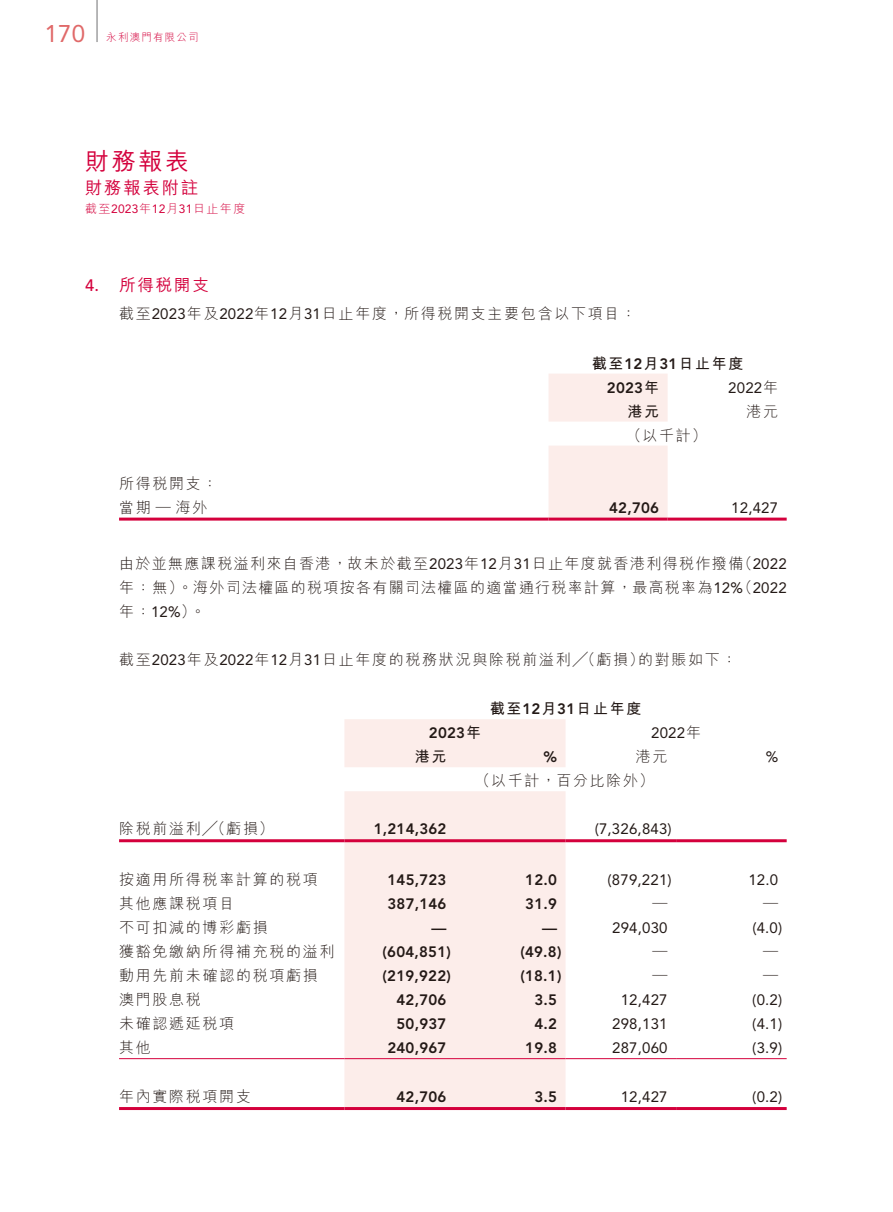
<style>
.page{position:relative;width:893px;height:1212px;background:#fff}
.page>*{position:absolute;margin:0;border:0;box-sizing:border-box;transform-origin:0 0}
.t1{font:500 24px "M Hei HK";color:#d4003c}
.t2{font:24px "Avenir 55 Roman";color:#e06969}
.t3{font:500 17.25px "M Hei HK";letter-spacing:.115em;color:#d4003c}
.t4{font:500 16.5px "M Hei HK";letter-spacing:.115em;color:#d4003c}
.t5{font:300 15px/24px "M Hei HK";letter-spacing:.115em;color:#231916}
.t6{font:800 15px "Avenir 85";letter-spacing:.015em;color:#231916}
.t7{font:15px "Avenir 55 Roman";letter-spacing:.015em;color:#231916}
.t8{font:700 15px "M Hei HK";letter-spacing:.115em;color:#231916}
.t9{font:300 12px "M Hei HK";letter-spacing:.115em;color:#d4003c}
.t10{font:300 10.5px "M Hei HK";letter-spacing:.115em;color:#d4003c}
.s1{font-family:"Avenir 55 Roman";font-weight:400}
.s2{font-family:"Avenir 65"}
.s3{font-family:"Avenir 85";font-weight:800}
.s4{font-family:"M Hei HK";font-weight:700}
.s5{font-family:"M Hei HK";font-weight:300}
</style>
<div class="page">
<hr style="left:96px;top:0;width:2px;height:42px;background:#a0a0a1">
<svg style="left:549px;top:374px;width:119px;height:144px"></svg>
<hr style="left:119px;top:518px;width:430px;height:3px;background:#d4003c">
<hr style="left:549px;top:518px;width:119px;height:3px;background:#d4003c">
<hr style="left:668px;top:518px;width:119px;height:3px;background:#d4003c">
<svg style="left:344px;top:719px;width:222px;height:388px;background:#fcedeb"></svg>
<hr style="left:119px;top:839px;width:225px;height:3px;background:#d4003c">
<hr style="left:344px;top:839px;width:111px;height:3px;background:#d4003c">
<hr style="left:455px;top:839px;width:111px;height:3px;background:#d4003c">
<hr style="left:566px;top:839px;width:110px;height:3px;background:#d4003c">
<hr style="left:676px;top:839px;width:111px;height:3px;background:#d4003c">
<hr style="left:119px;top:1058px;width:225px;height:1px;background:#d4003c">
<hr style="left:344px;top:1058px;width:111px;height:1px;background:#d4003c">
<hr style="left:455px;top:1058px;width:111px;height:1px;background:#d4003c">
<hr style="left:566px;top:1058px;width:110px;height:1px;background:#d4003c">
<hr style="left:676px;top:1058px;width:111px;height:1px;background:#d4003c">
<hr style="left:119px;top:1107px;width:225px;height:3px;background:#d4003c">
<hr style="left:344px;top:1107px;width:111px;height:3px;background:#d4003c">
<hr style="left:455px;top:1107px;width:111px;height:3px;background:#d4003c">
<hr style="left:566px;top:1107px;width:110px;height:3px;background:#d4003c">
<hr style="left:676px;top:1107px;width:111px;height:3px;background:#d4003c">
<h1 class="t2" style="left:44px;top:19px;width:42px">170</h1>
<p class="t10" style="left:106px;top:30px;width:94px">永利澳門有限公司</p>
<h1 class="t1" style="left:85px;top:144px;width:106px">財務報表</h1>
<p class="t3" style="left:85px;top:175px;width:115px">財務報表附註</p>
<p class="t9" style="left:85px;top:200px;width:162px">截至<span class="s1">2023</span>年<span class="s1">12</span>月<span class="s1">31</span>日止年度</p>
<p class="t4" style="left:85px;top:273px;width:126px"><span class="s2">4.</span> 所得稅開支</p>
<p class="t5" style="left:119px;top:301px;width:519px">截至<span class="s1">2023</span>年及<span class="s1">2022</span>年<span class="s1">12</span>月<span class="s1">31</span>日止年度，所得稅開支主要包含以下項目：</p>
<p class="t8" style="left:592px;top:352px;width:153px">截至<span class="s3">12</span>月<span class="s3">31</span>日止年度</p>
<p class="t6" style="left:607px;top:379px;width:54px">2023<span class="s4">年</span></p>
<p class="t7" style="left:728px;top:379px;width:51px">2022<span class="s5">年</span></p>
<p class="t8" style="left:627px;top:400px;width:33px">港元</p>
<p class="t5" style="left:746px;top:399px;width:33px">港元</p>
<p class="t5" style="left:626px;top:423px;width:82px">（以千計）</p>
<p class="t5" style="left:119px;top:471px;width:100px">所得稅開支：當期— 海外</p>
<p class="t6" style="left:609px;top:499px;width:51px">42,706</p>
<p class="t7" style="left:731px;top:499px;width:48px">12,427</p>
<p class="t5" style="left:119px;top:551px;width:669px;text-align:justify">由於並無應課稅溢利來自香港，故未於截至<span class="s1">2023</span>年<span class="s1">12</span>月<span class="s1">31</span>日止年度就香港利得稅作撥備（<span class="s1">2022</span>年：無）。海外司法權區的稅項按各有關司法權區的適當通行稅率計算，最高稅率為<span class="s1">12%</span>（<span class="s1">2022</span>年：<span class="s1">12%</span>）。</p>
<p class="t5" style="left:119px;top:647px;width:619px">截至<span class="s1">2023</span>年及<span class="s1">2022</span>年<span class="s1">12</span>月<span class="s1">31</span>日止年度的稅務狀況與除稅前溢利╱（虧損）的對賬如下：</p>
<p class="t8" style="left:490px;top:698px;width:153px">截至<span class="s3">12</span>月<span class="s3">31</span>日止年度</p>
<p class="t6" style="left:429px;top:724px;width:54px">2023<span class="s4">年</span></p>
<p class="t7" style="left:651px;top:724px;width:51px">2022<span class="s5">年</span></p>
<p class="t8" style="left:415px;top:746px;width:33px">港元</p>
<p class="t6" style="left:543px;top:748px;width:15px">%</p>
<p class="t5" style="left:636px;top:744px;width:33px">港元</p>
<p class="t7" style="left:766px;top:748px;width:14px">%</p>
<p class="t5" style="left:475px;top:768px;width:181px">（以千計，百分比除外）</p>
<p class="t5" style="left:119px;top:816px;width:156px">除稅前溢利╱（虧損）</p>
<p class="t6" style="left:374px;top:820px;width:74px">1,214,362</p>
<p class="t7" style="left:595px;top:820px;width:79px">(7,326,843)</p>
<p class="t5" style="left:119px;top:867px;width:200px">按適用所得稅率計算的稅項</p>
<p class="t6" style="left:387px;top:871px;width:61px">145,723</p>
<p class="t6" style="left:525px;top:871px;width:33px">12.0</p>
<p class="t7" style="left:608px;top:871px;width:66px">(879,221)</p>
<p class="t7" style="left:748px;top:871px;width:31px">12.0</p>
<p class="t5" style="left:119px;top:891px;width:117px">其他應課稅項目</p>
<p class="t6" style="left:387px;top:895px;width:61px">387,146</p>
<p class="t6" style="left:525px;top:895px;width:33px">31.9</p>
<p class="t5" style="left:653px;top:891px;width:16px">—</p>
<p class="t5" style="left:763px;top:891px;width:16px">—</p>
<p class="t5" style="left:119px;top:915px;width:150px">不可扣減的博彩虧損</p>
<p class="t6" style="left:431px;top:919px;width:16px">—</p>
<p class="t6" style="left:542px;top:919px;width:16px">—</p>
<p class="t7" style="left:612px;top:919px;width:57px">294,030</p>
<p class="t7" style="left:752px;top:919px;width:32px">(4.0)</p>
<p class="t5" style="left:119px;top:939px;width:217px">獲豁免繳納所得補充稅的溢利</p>
<p class="t6" style="left:383px;top:943px;width:70px">(604,851)</p>
<p class="t6" style="left:520px;top:943px;width:43px">(49.8)</p>
<p class="t5" style="left:653px;top:939px;width:16px">—</p>
<p class="t5" style="left:763px;top:939px;width:16px">—</p>
<p class="t5" style="left:119px;top:963px;width:200px">動用先前未確認的稅項虧損</p>
<p class="t6" style="left:383px;top:967px;width:70px">(219,922)</p>
<p class="t6" style="left:520px;top:967px;width:43px">(18.1)</p>
<p class="t5" style="left:653px;top:963px;width:16px">—</p>
<p class="t5" style="left:763px;top:963px;width:16px">—</p>
<p class="t5" style="left:119px;top:987px;width:83px">澳門股息稅</p>
<p class="t6" style="left:397px;top:991px;width:51px">42,706</p>
<p class="t6" style="left:534px;top:991px;width:24px">3.5</p>
<p class="t7" style="left:621px;top:991px;width:48px">12,427</p>
<p class="t7" style="left:752px;top:991px;width:32px">(0.2)</p>
<p class="t5" style="left:119px;top:1011px;width:117px">未確認遞延稅項</p>
<p class="t6" style="left:397px;top:1015px;width:51px">50,937</p>
<p class="t6" style="left:534px;top:1015px;width:24px">4.2</p>
<p class="t7" style="left:612px;top:1015px;width:57px">298,131</p>
<p class="t7" style="left:752px;top:1015px;width:32px">(4.1)</p>
<p class="t5" style="left:119px;top:1035px;width:33px">其他</p>
<p class="t6" style="left:387px;top:1039px;width:61px">240,967</p>
<p class="t6" style="left:525px;top:1039px;width:33px">19.8</p>
<p class="t7" style="left:612px;top:1039px;width:57px">287,060</p>
<p class="t7" style="left:752px;top:1039px;width:32px">(3.9)</p>
<p class="t5" style="left:119px;top:1084px;width:133px">年內實際稅項開支</p>
<p class="t6" style="left:397px;top:1088px;width:51px">42,706</p>
<p class="t6" style="left:534px;top:1088px;width:24px">3.5</p>
<p class="t7" style="left:621px;top:1088px;width:48px">12,427</p>
<p class="t7" style="left:752px;top:1088px;width:32px">(0.2)</p>
</div>
